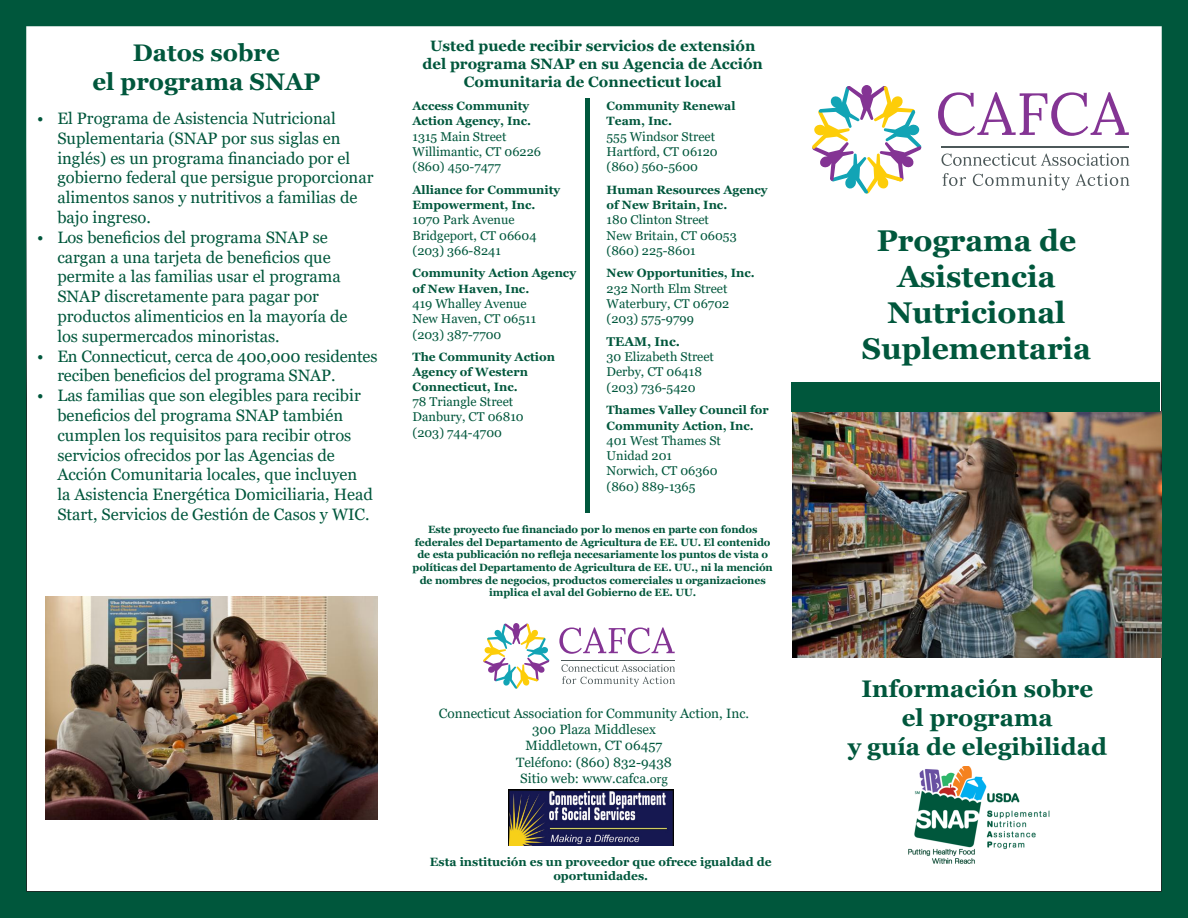
<style>
.page{position:relative;width:1188px;height:918px;background:#00573c}
.page>*{position:absolute;margin:0;border:0;box-sizing:border-box;transform-origin:0 0}
.t1{font:700 30px/36px "Georgia";color:#00573c;text-align:center}
.t2{font:700 24px/28.8px "Georgia";color:#00573c;text-align:center}
.t3{font:16.5px/19.8px "Georgia";color:#00573c}
.t4{font:700 15px/18px "Georgia";color:#00573c;text-align:center}
.t5{font:13.5px "Georgia";color:#00573c}
.t6{font:12.75px "Georgia";color:#00573c}
.t7{font:700 12.75px "Georgia";color:#00573c}
.t8{font:700 12px/15.3px "Georgia";color:#00573c}
.t9{font:700 10.5px/12.6px "Georgia";letter-spacing:-.01em;color:#00573c;text-align:center}
.s1{font-family:"Minion Pro"}
</style>
<div class="page">
<div style="left:26px;top:26px;width:1136px;height:866px;background:#fff;border:2px solid #fff"></div>
<img style="left:793px;top:412px;width:368px;height:245px">
<div style="left:791px;top:382px;width:369px;height:29px;background:#00573c"></div>
<div style="left:585px;top:98px;width:5px;height:415px;background:#00573c"></div>
<img style="left:45px;top:596px;width:333px;height:223px">
<svg style="left:942px;top:153px;width:187px;height:13px"></svg>
<svg style="left:942px;top:173px;width:24px;height:13px"></svg>
<svg style="left:973px;top:174px;width:97px;height:16px"></svg>
<svg style="left:1076px;top:174px;width:53px;height:12px"></svg>
<svg style="left:938px;top:92px;width:191px;height:44px"></svg>
<hr style="left:941px;top:146px;width:188px;height:1px;background:#4c5859">
<svg style="left:812px;top:85px;width:110px;height:109px"></svg>
<img style="left:908px;top:767px;width:142px;height:97px">
<img style="left:509px;top:789px;width:164px;height:57px">
<svg style="left:561px;top:664px;width:114px;height:23px"></svg>
<svg style="left:559px;top:627px;width:116px;height:27px"></svg>
<hr style="left:561px;top:660px;width:114px;height:1px;background:#4c5859">
<svg style="left:483px;top:623px;width:66px;height:66px"></svg>
<p class="t2" style="left:92px;top:38px;width:229px">Datos sobre<br>el programa SNAP</p>
<p class="t3" style="left:57px;top:109px;width:318px;text-indent:-20px">• El Programa de Asistencia Nutricional Suplementaria (SNAP por sus siglas en inglés) es un programa financiado por el gobierno federal que persigue proporcionar alimentos sanos y nutritivos a familias de bajo ingreso.</p>
<p class="t3" style="left:57px;top:227px;width:292px;text-indent:-20px">• Los beneficios del programa SNAP se cargan a una tarjeta de beneficios que permite a las familias usar el programa SNAP discretamente para pagar por productos alimenticios en la mayoría de los supermercados minoristas.</p>
<p class="t3" style="left:57px;top:346px;width:322px;text-indent:-20px">• En Connecticut, cerca de 400,000 residentes reciben beneficios del programa SNAP.</p>
<p class="t3" style="left:57px;top:386px;width:317px;text-indent:-20px">• Las familias que son elegibles para recibir beneficios del programa SNAP también cumplen los requisitos para recibir otros servicios ofrecidos por las Agencias de Acción Comunitaria locales, que incluyen la Asistencia Energética Domiciliaria, Head Start, Servicios de Gestión de Casos y WIC.</p>
<p class="t4" style="left:423px;top:37px;width:342px">Usted puede recibir servicios de extensión del programa SNAP en su Agencia de Acción<br>Comunitaria de Connecticut local</p>
<p class="t8" style="left:413px;top:98px;width:120px">Access Community<br>Action Agency, Inc.</p>
<p class="t6" style="left:413px;top:129px;width:95px">1315 Main Street</p>
<p class="t6" style="left:413px;top:144px;width:130px">Willimantic, CT 06226</p>
<p class="t6" style="left:413px;top:159px;width:90px">(860) 450-7477</p>
<p class="t8" style="left:413px;top:182px;width:149px">Alliance for Community<br>Empowerment, Inc.</p>
<p class="t6" style="left:413px;top:212px;width:104px">1070 Park Avenue</p>
<p class="t6" style="left:413px;top:228px;width:126px">Bridgeport, CT 06604</p>
<p class="t6" style="left:413px;top:243px;width:90px">(203) 366-8241</p>
<p class="t8" style="left:413px;top:266px;width:165px">Community Action Agency of New Haven, Inc.</p>
<p class="t6" style="left:413px;top:296px;width:116px">419 Whalley Avenue</p>
<p class="t6" style="left:413px;top:311px;width:125px">New Haven, CT 06511</p>
<p class="t6" style="left:413px;top:327px;width:90px">(203) 387-7700</p>
<p class="t8" style="left:413px;top:350px;width:144px;line-height:14.9px">The Community Action<br>Agency of Western<br>Connecticut, Inc.</p>
<p class="t6" style="left:413px;top:394px;width:102px">78 Triangle Street</p>
<p class="t6" style="left:413px;top:409px;width:113px">Danbury, CT 06810</p>
<p class="t6" style="left:413px;top:425px;width:91px">(203) 744-4700</p>
<p class="t8" style="left:607px;top:98px;width:131px">Community Renewal<br>Team, Inc.</p>
<p class="t6" style="left:607px;top:129px;width:110px">555 Windsor Street</p>
<p class="t6" style="left:607px;top:144px;width:113px">Hartford, CT 06120</p>
<p class="t6" style="left:607px;top:159px;width:93px">(860) 560-5600</p>
<p class="t8" style="left:607px;top:182px;width:163px">Human Resources Agency of New Britain, Inc.</p>
<p class="t6" style="left:607px;top:212px;width:104px">180 Clinton Street</p>
<p class="t6" style="left:607px;top:228px;width:132px">New Britain, CT 06053</p>
<p class="t6" style="left:607px;top:243px;width:91px">(860) 225-8601</p>
<p class="t8" style="left:607px;top:266px;width:150px">New Opportunities, Inc.</p>
<p class="t6" style="left:607px;top:281px;width:122px">232 North Elm Street</p>
<p class="t6" style="left:607px;top:296px;width:124px">Waterbury, CT 06702</p>
<p class="t6" style="left:607px;top:311px;width:89px">(203) 575-9799</p>
<p class="t7" style="left:607px;top:333px;width:75px">TEAM, Inc.</p>
<p class="t6" style="left:607px;top:349px;width:109px">30 Elizabeth Street</p>
<p class="t6" style="left:607px;top:364px;width:97px">Derby, CT 06418</p>
<p class="t6" style="left:607px;top:380px;width:90px">(203) 736-5420</p>
<p class="t8" style="left:607px;top:402px;width:163px">Thames Valley Council for<br>Community Action, Inc.</p>
<p class="t6" style="left:607px;top:433px;width:116px">401 West Thames St</p>
<p class="t6" style="left:607px;top:448px;width:67px">Unidad 201</p>
<p class="t6" style="left:607px;top:463px;width:113px">Norwich, CT 06360</p>
<p class="t6" style="left:607px;top:479px;width:90px">(860) 889-1365</p>
<p class="t9" style="left:413px;top:523px;width:362px">Este proyecto fue financiado por lo menos en parte con fondos federales del Departamento de Agricultura de EE. UU. El contenido de esta publicación no refleja necesariamente los puntos de vista o políticas del Departamento de Agricultura de EE. UU., ni la mención de nombres de negocios, productos comerciales u organizaciones implica el aval del Gobierno de EE. UU.</p>
<p class="t5" style="left:439px;top:705px;width:312px">Connecticut Association for Community Action, Inc.</p>
<p class="t5" style="left:532px;top:721px;width:125px">300 Plaza Middlesex</p>
<p class="t5" style="left:526px;top:738px;width:138px">Middletown, CT 06457</p>
<p class="t5" style="left:516px;top:754px;width:157px">Teléfono: (860) 832-9438</p>
<p class="t5" style="left:520px;top:770px;width:149px">Sitio web: www.cafca.<span class="s1">org</span></p>
<p class="t8" style="left:430px;top:855px;width:343px;line-height:14.4px;text-align:center">Esta institución es un proveedor que ofrece igualdad de oportunidades.</p>
<p class="t1" style="left:862px;top:223px;width:231px">Programa de<br>Asistencia<br>Nutricional<br>Suplementaria</p>
<p class="t2" style="left:848px;top:675px;width:261px">Información sobre el programa<br>y guía de elegibilidad</p>
</div>
